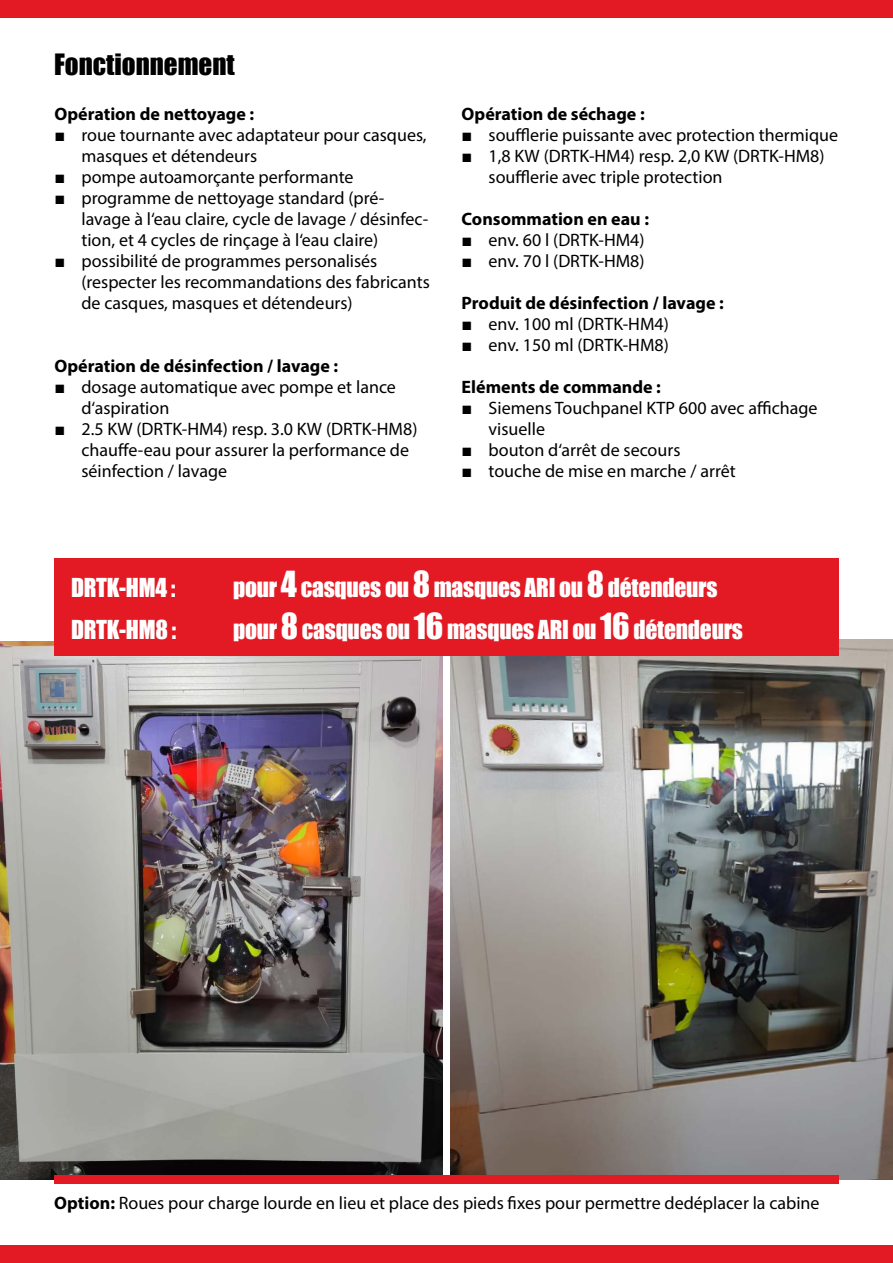
<style>
.page{position:relative;width:893px;height:1263px;background:#fff}
.page>*{position:absolute;margin:0;border:0;box-sizing:border-box;transform-origin:0 0}
.t1{font:27px "Impact";color:#000}
.t2{font:24px "Impact";letter-spacing:-.01em;color:#fff}
.t3{font:18px/21px "Myriad Pro";color:#000}
.t4{font:700 18px "Myriad Pro";color:#000}
.s1{font-family:"Impact"}
.s2{font-size:33px}
.s3{font-weight:700}
</style>
<div class="page">
<img style="left:451px;top:639px;width:442px;height:541px">
<img style="left:0;top:641px;width:442px;height:539px">
<div style="left:0;top:0;width:893px;height:17px;background:#e31a23"></div>
<div style="left:54px;top:1175px;width:785px;height:9px;background:#e31a23"></div>
<div style="left:54px;top:558px;width:785px;height:98px;background:#e31a23"></div>
<div style="left:0;top:1246px;width:893px;height:17px;background:#e31a23"></div>
<h1 class="t1" style="left:54px;top:44px;width:182px">Fonctionnement</h1>
<p class="t4" style="left:54px;top:102px;width:201px">Opération de nettoyage :</p>
<p class="t3" style="left:81px;top:124px;width:347px;text-indent:-27px"><span class="s1">■</span> roue tournante avec adaptateur pour casques, masques et détendeurs</p>
<p class="t3" style="left:54px;top:166px;width:301px"><span class="s1">■</span> pompe autoamorçante performante</p>
<p class="t3" style="left:81px;top:187px;width:348px;text-indent:-27px"><span class="s1">■</span> programme de nettoyage standard (pré&shy;lavage à l‘eau claire, cycle de lavage / désinfec&shy;tion, et 4 cycles de rinçage à l‘eau claire)</p>
<p class="t3" style="left:81px;top:250px;width:350px;text-indent:-27px"><span class="s1">■</span> possibilité de programmes personalisés (respecter les recommandations des fabricants de casques, masques et détendeurs)</p>
<p class="t4" style="left:54px;top:354px;width:285px">Opération de désinfection / lavage :</p>
<p class="t3" style="left:81px;top:376px;width:316px;text-indent:-27px"><span class="s1">■</span> dosage automatique avec pompe et lance d‘aspiration</p>
<p class="t3" style="left:81px;top:418px;width:337px;text-indent:-27px"><span class="s1">■</span> 2.5 KW (DRTK-HM4) resp. 3.0 KW (DRTK-HM8) chauffe-eau pour assurer la performance de séinfection / lavage</p>
<p class="t4" style="left:462px;top:102px;width:185px">Opération de séchage :</p>
<p class="t3" style="left:462px;top:124px;width:378px"><span class="s1">■</span> soufflerie puissante avec protection thermique</p>
<p class="t3" style="left:489px;top:145px;width:337px;text-indent:-27px"><span class="s1">■</span> 1,8 KW (DRTK-HM4) resp. 2,0 KW (DRTK-HM8) soufflerie avec triple protection</p>
<p class="t4" style="left:462px;top:207px;width:189px">Consommation en eau :</p>
<p class="t3" style="left:462px;top:229px;width:185px"><span class="s1">■</span> env. 60 l (DRTK-HM4)</p>
<p class="t3" style="left:462px;top:250px;width:185px"><span class="s1">■</span> env. 70 l (DRTK-HM8)</p>
<p class="t4" style="left:462px;top:291px;width:264px">Produit de désinfection / lavage :</p>
<p class="t3" style="left:462px;top:313px;width:209px"><span class="s1">■</span> env. 100 ml (DRTK-HM4)</p>
<p class="t3" style="left:462px;top:334px;width:209px"><span class="s1">■</span> env. 150 ml (DRTK-HM8)</p>
<p class="t4" style="left:462px;top:375px;width:201px">Eléments de commande :</p>
<p class="t3" style="left:489px;top:397px;width:330px;text-indent:-27px"><span class="s1">■</span> Siemens Touchpanel KTP 600 avec affichage visuelle</p>
<p class="t3" style="left:462px;top:439px;width:220px"><span class="s1">■</span> bouton d‘arrêt de secours</p>
<p class="t3" style="left:462px;top:460px;width:276px"><span class="s1">■</span> touche de mise en marche / arrêt</p>
<h2 class="t2" style="left:71px;top:569px;width:106px">DRTK-HM4 :</h2>
<h2 class="t2" style="left:233px;top:569px;width:486px">pour <span class="s2">4</span> casques ou <span class="s2">8</span> masques ARI ou <span class="s2">8</span> détendeurs</h2>
<h2 class="t2" style="left:71px;top:611px;width:107px">DRTK-HM8 :</h2>
<h2 class="t2" style="left:233px;top:611px;width:511px">pour <span class="s2">8</span> casques ou <span class="s2">16</span> masques ARI ou <span class="s2">16</span> détendeurs</h2>
<p class="t3" style="left:54px;top:1192px;width:767px"><span class="s3">Option:</span> Roues pour charge lourde en lieu et place des pieds fixes pour permettre dedéplacer la cabine</p>
</div>
